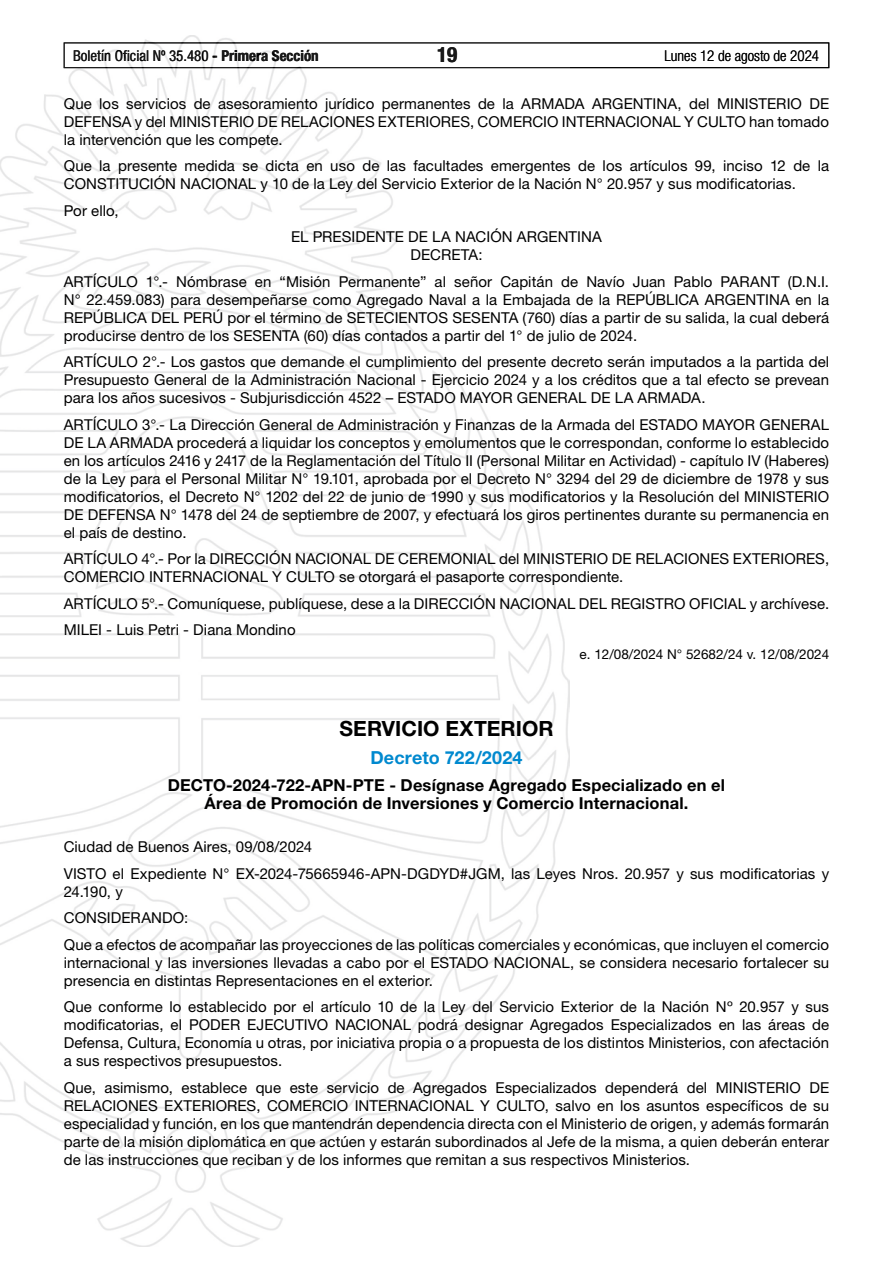
<style>
.page{position:relative;width:893px;height:1263px;background:#fff}
.page>*{position:absolute;margin:0;border:0;box-sizing:border-box;transform-origin:0 0}
.t1{font:700 21px "Helvetica Neue LT Std";color:#000}
.t2{font:700 condensed 21px "Helvetica Neue LT Std";color:#000}
.t3{font:700 18px "Helvetica Neue LT Std";letter-spacing:.005em;color:#0089cf}
.t4{font:700 16.5px/18px "Helvetica Neue LT Std";letter-spacing:.01em;color:#000;text-align:center}
.t5{font:15px/18px "Helvetica Neue LT Std";letter-spacing:.005em;color:#000;text-align:justify}
.t6{font:condensed 15px "Helvetica Neue LT Std";color:#000}
.t7{font:300 condensed 15px "Helvetica Neue LT Std";color:#000}
.t8{font:13.5px "Helvetica Neue LT Std";color:#000}
.s1{font-weight:700}
</style>
<div class="page">
<div style="left:64px;top:43px;width:765px;height:25px;border:1px solid #000"></div>
<img style="left:0;top:35px;width:569px;height:1211px">
<p class="t6" style="left:73px;top:47px;width:247px">Boletín Oficial Nº 35.480 <span class="s1">- Primera Sección</span></p>
<h1 class="t2" style="left:437px;top:42px;width:22px">19</h1>
<p class="t7" style="left:665px;top:47px;width:156px">Lunes 12 de agosto de 2024</p>
<p class="t5" style="left:64px;top:94px;width:767px">Que los servicios de asesoramiento jurídico permanentes de la ARMADA ARGENTINA, del MINISTERIO DE DEFENSA y del MINISTERIO DE RELACIONES EXTERIORES, COMERCIO INTERNACIONAL Y CULTO han tomado la intervención que les compete.</p>
<p class="t5" style="left:64px;top:156px;width:767px">Que la presente medida se dicta en uso de las facultades emergentes de los artículos 99, inciso 12 de la<br>CONSTITUCIÓN NACIONAL y 10 de la Ley del Servicio Exterior de la Nación N° 20.957 y sus modificatorias.</p>
<p class="t5" style="left:64px;top:201px;width:56px">Por ello,</p>
<p class="t5" style="left:291px;top:227px;width:312px;text-align:center">EL PRESIDENTE DE LA NACIÓN ARGENTINA<br>DECRETA:</p>
<p class="t5" style="left:64px;top:272px;width:767px">ARTÍCULO 1°.- Nómbrase en “Misión Permanente” al señor Capitán de Navío Juan Pablo PARANT (D.N.I.<br>N° 22.459.083) para desempeñarse como Agregado Naval a la Embajada de la REPÚBLICA ARGENTINA en la REPÚBLICA DEL PERÚ por el término de SETECIENTOS SESENTA (760) días a partir de su salida, la cual deberá producirse dentro de los SESENTA (60) días contados a partir del 1° de julio de 2024.</p>
<p class="t5" style="left:64px;top:352px;width:767px">ARTÍCULO 2°.- Los gastos que demande el cumplimiento del presente decreto serán imputados a la partida del Presupuesto General de la Administración Nacional - Ejercicio 2024 y a los créditos que a tal efecto se prevean para los años sucesivos - Subjurisdicción 4522 – ESTADO MAYOR GENERAL DE LA ARMADA.</p>
<p class="t5" style="left:64px;top:415px;width:767px">ARTÍCULO 3°.- La Dirección General de Administración y Finanzas de la Armada del ESTADO MAYOR GENERAL DE LA ARMADA procederá a liquidar los conceptos y emolumentos que le correspondan, conforme lo establecido en los artículos 2416 y 2417 de la Reglamentación del Título II (Personal Militar en Actividad) - capítulo IV (Haberes) de la Ley para el Personal Militar N° 19.101, aprobada por el Decreto N° 3294 del 29 de diciembre de 1978 y sus modificatorios, el Decreto N° 1202 del 22 de junio de 1990 y sus modificatorios y la Resolución del MINISTERIO DE DEFENSA N° 1478 del 24 de septiembre de 2007, y efectuará los giros pertinentes durante su permanencia en el país de destino.</p>
<p class="t5" style="left:64px;top:550px;width:767px">ARTÍCULO 4°.- Por la DIRECCIÓN NACIONAL DE CEREMONIAL del MINISTERIO DE RELACIONES EXTERIORES,<br>COMERCIO INTERNACIONAL Y CULTO se otorgará el pasaporte correspondiente.</p>
<p class="t5" style="left:64px;top:590px;width:767px;line-height:26.5px">ARTÍCULO 5°.- Comuníquese, publíquese, dese a la DIRECCIÓN NACIONAL DEL REGISTRO OFICIAL y archívese.<br>MILEI - Luis Petri - Diana Mondino</p>
<p class="t8" style="left:580px;top:646px;width:251px">e. 12/08/2024 N° 52682/24 v. 12/08/2024</p>
<h1 class="t1" style="left:339px;top:716px;width:216px">SERVICIO EXTERIOR</h1>
<p class="t3" style="left:370px;top:747px;width:154px">Decreto 722/2024</p>
<p class="t4" style="left:168px;top:776px;width:559px">DECTO-2024-722-APN-PTE - Desígnase Agregado Especializado en el<br>Área de Promoción de Inversiones y Comercio Internacional.</p>
<p class="t5" style="left:64px;top:834px;width:767px;line-height:26.5px">Ciudad de Buenos Aires, 09/08/2024<br>VISTO el Expediente N° EX-2024-75665946-APN-DGDYD#JGM, las Leyes Nros. 20.957 y sus modificatorias y</p>
<p class="t5" style="left:64px;top:878px;width:767px;line-height:26.5px;text-align:left">24.190, y<br>CONSIDERANDO:<br>Que a efectos de acompañar las proyecciones de las políticas comerciales y económicas, que incluyen el comercio</p>
<p class="t5" style="left:64px;top:953px;width:767px">internacional y las inversiones llevadas a cabo por el ESTADO NACIONAL, se considera necesario fortalecer su presencia en distintas Representaciones en el exterior.</p>
<p class="t5" style="left:64px;top:998px;width:767px">Que conforme lo establecido por el artículo 10 de la Ley del Servicio Exterior de la Nación Nº 20.957 y sus modificatorias, el PODER EJECUTIVO NACIONAL podrá designar Agregados Especializados en las áreas de Defensa, Cultura, Economía u otras, por iniciativa propia o a propuesta de los distintos Ministerios, con afectación a sus respectivos presupuestos.</p>
<p class="t5" style="left:64px;top:1078px;width:767px">Que, asimismo, establece que este servicio de Agregados Especializados dependerá del MINISTERIO DE RELACIONES EXTERIORES, COMERCIO INTERNACIONAL Y CULTO, salvo en los asuntos específicos de su especialidad y función, en los que mantendrán dependencia directa con el Ministerio de origen, y además formarán parte de la misión diplomática en que actúen y estarán subordinados al Jefe de la misma, a quien deberán enterar de las instrucciones que reciban y de los informes que remitan a sus respectivos Ministerios.</p>
</div>
